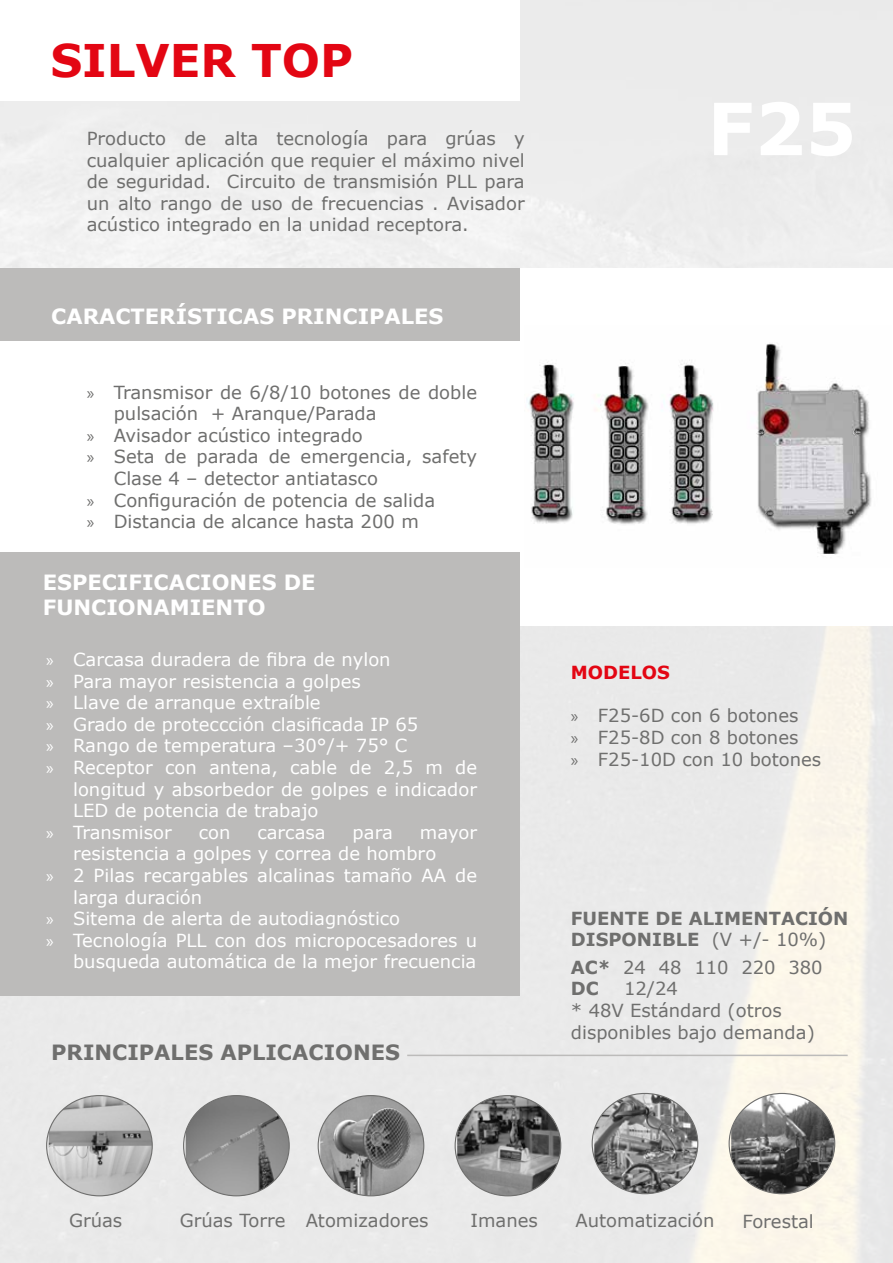
<style>
.page{position:relative;width:893px;height:1263px;background:#fff}
.page>*{position:absolute;margin:0;border:0;box-sizing:border-box;transform-origin:0 0}
.t1{font:700 45px "Verdana";color:#e30613}
.t2{font:700 21px/25.2px "Verdana";color:#fff}
.t3{font:700 21px "Verdana";color:#6f6f6e}
.t4{font:18px/21.6px "Verdana";color:#6f6f6e}
.t5{font:18px "Verdana";color:#fff}
.t6{font:700 18px/21.6px "Verdana";color:#6f6f6e}
.t7{font:700 18px "Verdana";color:#e30613}
.s1{font-family:"Myriad Pro"}
.s2{font-weight:400}
.s3{font-weight:700}
</style>
<div class="page">
<div style="left:0;top:268px;width:519px;height:73px;background:#bcbbba"></div>
<img style="left:49px;top:1095px;width:103px;height:101px">
<img style="left:186px;top:1095px;width:103px;height:101px">
<img style="left:320px;top:1095px;width:104px;height:101px">
<img style="left:457px;top:1095px;width:104px;height:101px">
<img style="left:594px;top:1093px;width:104px;height:101px">
<img style="left:731px;top:1093px;width:104px;height:101px">
<hr style="left:407px;top:1054px;width:441px;height:2px;background:#bcbbba">
<div style="left:0;top:552px;width:519px;height:443px;background:#bcbbba"></div>
<img style="left:527px;top:343px;width:345px;height:212px">
<h1 class="t1" style="left:50px;top:29px;width:304px">SILVER TOP</h1>
<p class="t4" style="left:87px;top:127px;width:439px;text-align:justify">Producto de alta tecnología para grúas y cualquier aplicación que requier el máximo nivel de seguridad. Circuito de transmisión PLL para un alto rango de uso de frecuencias . Avisador acústico integrado en la unidad receptora.</p>
<p class="t2" style="left:51px;top:303px;width:394px">CARACTERÍSTICAS PRINCIPALES</p>
<p class="t4" style="left:87px;top:381px;width:392px"><span class="s1">»</span> Transmisor de 6/8/10 botones de doble</p>
<p class="t4" style="left:114px;top:403px;width:264px">pulsación + Aranque/Parada</p>
<p class="t4" style="left:87px;top:424px;width:278px"><span class="s1">»</span> Avisador acústico integrado</p>
<p class="t4" style="left:87px;top:446px;width:392px"><span class="s1">»</span> Seta de parada de emergencia, safety</p>
<p class="t4" style="left:114px;top:467px;width:266px">Clase 4 – detector antiatasco</p>
<p class="t4" style="left:87px;top:489px;width:350px"><span class="s1">»</span> Configuración de potencia de salida</p>
<p class="t4" style="left:87px;top:511px;width:334px"><span class="s1">»</span> Distancia de alcance hasta 200 m</p>
<p class="t2" style="left:43px;top:569px;width:274px">ESPECIFICACIONES DE<br>FUNCIONAMIENTO</p>
<p class="t5" style="left:46px;top:647px;width:346px"><span class="s1">»</span> Carcasa duradera de fibra de nylon</p>
<p class="t5" style="left:46px;top:669px;width:316px"><span class="s1">»</span> Para mayor resistencia a golpes</p>
<p class="t5" style="left:46px;top:690px;width:276px"><span class="s1">»</span> Llave de arranque extraíble</p>
<p class="t5" style="left:46px;top:712px;width:374px"><span class="s1">»</span> Grado de proteccción clasificada IP 65</p>
<p class="t5" style="left:46px;top:733px;width:363px"><span class="s1">»</span> Rango de temperatura –30°/+ 75° C</p>
<p class="t5" style="left:46px;top:755px;width:432px"><span class="s1">»</span> Receptor con antena, cable de 2,5 m de</p>
<p class="t5" style="left:73px;top:777px;width:405px">longitud y absorbedor de golpes e indicador</p>
<p class="t5" style="left:73px;top:798px;width:247px">LED de potencia de trabajo</p>
<p class="t5" style="left:46px;top:820px;width:127px"><span class="s1">»</span> Transmisor</p>
<p class="t5" style="left:199px;top:820px;width:33px">con</p>
<p class="t5" style="left:257px;top:820px;width:70px">carcasa</p>
<p class="t5" style="left:353px;top:820px;width:42px">para</p>
<p class="t5" style="left:420px;top:820px;width:59px">mayor</p>
<p class="t5" style="left:73px;top:841px;width:365px">resistencia a golpes y correa de hombro</p>
<p class="t5" style="left:46px;top:863px;width:432px"><span class="s1">»</span> 2 Pilas recargables alcalinas tamaño AA de</p>
<p class="t5" style="left:73px;top:885px;width:131px">larga duración</p>
<p class="t5" style="left:46px;top:906px;width:356px"><span class="s1">»</span> Sitema de alerta de autodiagnóstico</p>
<p class="t5" style="left:46px;top:928px;width:432px"><span class="s1">»</span> Tecnología PLL con dos micropocesadores u</p>
<p class="t5" style="left:73px;top:949px;width:405px">busqueda automática de la mejor frecuencia</p>
<p class="t3" style="left:51px;top:1037px;width:350px">PRINCIPALES APLICACIONES</p>
<p class="t7" style="left:571px;top:660px;width:101px">MODELOS</p>
<p class="t4" style="left:571px;top:705px;width:252px"><span class="s1">»</span> F25-6D con 6 botones<br><span class="s1">»</span> F25-8D con 8 botones<br><span class="s1">»</span> F25-10D con 10 botones</p>
<p class="t6" style="left:571px;top:907px;width:279px">FUENTE DE ALIMENTACIÓN<br>DISPONIBLE <span class="s2">(V +/- 10%)</span></p>
<p class="t4" style="left:571px;top:956px;width:253px"><span class="s3">AC*</span> 24 48 110 220 380<br><span class="s3">DC</span></p>
<p class="t4" style="left:571px;top:978px;width:245px;text-indent:53px">12/24<br>* 48V Estándard (otros disponibles bajo demanda)</p>
<p class="t4" style="left:69px;top:1209px;width:55px">Grúas</p>
<p class="t4" style="left:180px;top:1209px;width:250px">Grúas Torre Atomizadores</p>
<p class="t4" style="left:470px;top:1209px;width:69px">Imanes</p>
<p class="t4" style="left:576px;top:1209px;width:140px">Automatización</p>
<p class="t4" style="left:742px;top:1210px;width:73px">Forestal</p>
</div>
